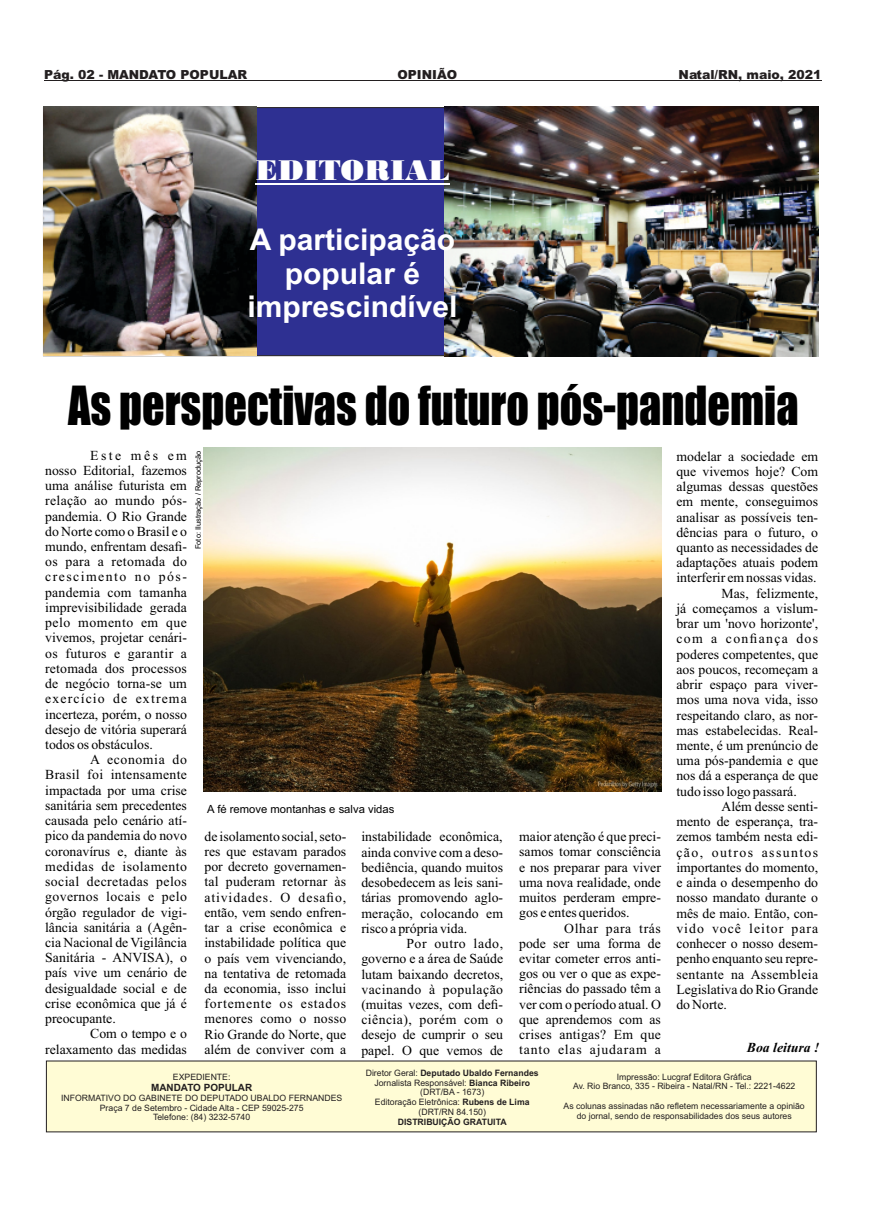
<style>
.page{position:relative;width:886px;height:1205px;background:#fff}
.page>*{position:absolute;margin:0;border:0;box-sizing:border-box;transform-origin:0 0}
.t1{font:49.75px "Impact";color:#000;scale:.89 1}
.t2{font:700 30px/33.5px "Arial";color:#fff;text-align:center}
.t3{font:30px "Bodoni MT Black";color:#fff}
.t4{font:13.75px/15.2px "Times New Roman";color:#000;text-align:justify}
.t5{font:13.75px "Times New Roman";letter-spacing:.025em;color:#000}
.t6{font:13.75px "Times New Roman";letter-spacing:.1em;color:#000}
.t7{font:13.75px "Times New Roman";letter-spacing:.075em;color:#000}
.t8{font:13.75px "Times New Roman";letter-spacing:.095em;color:#000}
.t9{font:italic 700 13.75px "Times New Roman";color:#000}
.t10{font:900 12.5px "Arial";color:#231f20}
.t11{font:11.25px "Arial";color:#000}
.t12{font:700 10px "Arial";color:#231f20}
.t13{font:8.88px/9.9px "Arial";color:#231f20;text-align:center}
.t14{font:700 8.88px "Arial";color:#231f20}
.t15{font:8.75px/9.8px "Arial";color:#231f20;text-align:center}
.t16{font:7.5px "Arial";color:#000}
.s1{font-weight:700}
</style>
<div class="page">
<hr style="left:44px;top:81px;width:702px;height:1px;background:#231f20">
<hr style="left:746px;top:81px;width:38px;height:1px;background:#231f20">
<hr style="left:784px;top:81px;width:37px;height:1px;background:#231f20">
<div style="left:46px;top:1060px;width:771px;height:73px;background:#fffcd5"></div>
<div style="left:43px;top:107px;width:401px;height:249px;background:#2e3092"></div>
<img style="left:444px;top:107px;width:374px;height:249px">
<img style="left:44px;top:107px;width:213px;height:249px">
<hr style="left:255px;top:183px;width:194px;height:2px;background:#fff">
<img style="left:204px;top:448px;width:458px;height:343px">
<p class="t10" style="left:44px;top:70px;width:205px">Pág. 02 - MANDATO POPULAR</p>
<p class="t10" style="left:397px;top:70px;width:61px">OPINIÃO</p>
<p class="t10" style="left:678px;top:70px;width:144px">Natal/RN, maio, 2021</p>
<h2 class="t3" style="left:255px;top:160px;width:196px">EDITORIAL</h2>
<h2 class="t2" style="left:247px;top:226px;width:212px">A participação popular é imprescindível</h2>
<h1 class="t1" style="left:68px;top:385px;width:822px">As perspectivas do futuro pós-pandemia</h1>
<p class="t4" style="left:45px;top:449px;width:143px;text-indent:45px">Este mês em nosso Editorial, fazemos uma análise futurista em relação ao mundo pós&shy;pandemia. O Rio Grande do Norte como o Brasil e o mundo, enfrentam desafi&shy;os para a retomada do crescimento no pós&shy;pandemia com tamanha imprevisibilidade gerada pelo momento em que vivemos, projetar cenári&shy;os futuros e garantir a retomada dos processos de negócio torna-se um exercício de extrema incerteza, porém, o nosso desejo de vitória superará todos os obstáculos.</p>
<p class="t4" style="left:45px;top:753px;width:143px;text-indent:45px">A economia do Brasil foi intensamente impactada por uma crise sanitária sem precedentes causada pelo cenário atí&shy;pico da pandemia do novo coronavírus e, diante às medidas de isolamento social decretadas pelos governos locais e pelo órgão regulador de vigi&shy;lância sanitária a (Agên&shy;cia Nacional de Vigilância Sanitária - ANVISA), o país vive um cenário de desigualdade social e de crise econômica que já é preocupante.</p>
<p class="t4" style="left:45px;top:1027px;width:143px;text-align:right">Com o tempo e o relaxamento das medidas</p>
<p class="t16" style="left:195px;top:549px;width:100px;rotate:-90deg">Foto: Ilustração / Reprodução</p>
<p class="t11" style="left:207px;top:805px;width:188px">A fé remove montanhas e salva vidas</p>
<p class="t4" style="left:204px;top:830px;width:143px">de isolamento social, seto&shy;res que estavam parados por decreto governamen&shy;tal puderam retornar às atividades. O desafio, então, vem sendo enfren&shy;tar a crise econômica e instabilidade política que o país vem vivenciando, na tentativa de retomada da economia, isso inclui fortemente os estados menores como o nosso Rio Grande do Norte, que além de conviver com a</p>
<p class="t4" style="left:361px;top:830px;width:143px">instabilidade econômica, ainda convive com a deso&shy;bediência, quando muitos desobedecem as leis sani&shy;tárias promovendo aglo&shy;meração, colocando em risco a própria vida.</p>
<p class="t4" style="left:361px;top:937px;width:143px;text-indent:45px">Por outro lado, governo e a área de Saúde lutam baixando decretos, vacinando à população (muitas vezes, com defi&shy;ciência), porém com o desejo de cumprir o seu papel. O que vemos de</p>
<p class="t4" style="left:519px;top:830px;width:143px">maior atenção é que preci&shy;samos tomar consciência e nos preparar para viver uma nova realidade, onde muitos perderam empre&shy;gos e entes queridos.</p>
<p class="t4" style="left:519px;top:921px;width:143px;text-indent:45px">Olhar para trás pode ser uma forma de evitar cometer erros anti&shy;gos ou ver o que as expe&shy;riências do passado têm a ver com o período atual. O que aprendemos com as crises antigas? Em que tanto elas ajudaram a</p>
<p class="t4" style="left:676px;top:450px;width:143px">modelar a sociedade em</p>
<p class="t4" style="left:676px;top:465px;width:143px">que vivemos hoje? Com</p>
<p class="t4" style="left:676px;top:480px;width:143px">algumas dessas questões</p>
<p class="t4" style="left:676px;top:495px;width:143px">em mente, conseguimos</p>
<p class="t4" style="left:676px;top:511px;width:143px">analisar as possíveis ten-</p>
<p class="t4" style="left:676px;top:526px;width:143px">dências para o futuro, o</p>
<p class="t4" style="left:676px;top:541px;width:143px">quanto as necessidades de</p>
<p class="t4" style="left:676px;top:556px;width:143px">adaptações atuais podem</p>
<p class="t4" style="left:676px;top:571px;width:142px">interferir em nossas vidas.</p>
<p class="t4" style="left:721px;top:587px;width:98px">Mas, felizmente,</p>
<p class="t4" style="left:676px;top:602px;width:143px">já começamos a vislum-</p>
<p class="t4" style="left:676px;top:617px;width:143px">brar um 'novo horizonte',</p>
<p class="t8" style="left:676px;top:634px;width:143px">com a confiança dos</p>
<p class="t4" style="left:676px;top:648px;width:143px">poderes competentes, que</p>
<p class="t4" style="left:676px;top:663px;width:143px">aos poucos, recomeçam a</p>
<p class="t4" style="left:676px;top:678px;width:143px">abrir espaço para viver-</p>
<p class="t4" style="left:676px;top:693px;width:143px">mos uma nova vida, isso</p>
<p class="t4" style="left:676px;top:709px;width:143px">respeitando claro, as nor-</p>
<p class="t4" style="left:676px;top:724px;width:143px">mas estabelecidas. Real-</p>
<p class="t4" style="left:676px;top:739px;width:143px">mente, é um prenúncio de</p>
<p class="t4" style="left:676px;top:754px;width:143px">uma pós-pandemia e que</p>
<p class="t4" style="left:676px;top:769px;width:143px">nos dá a esperança de que</p>
<p class="t4" style="left:676px;top:785px;width:122px">tudo isso logo passará.</p>
<p class="t4" style="left:721px;top:800px;width:98px">Além desse senti-</p>
<p class="t4" style="left:676px;top:815px;width:143px">mento de esperança, tra-</p>
<p class="t4" style="left:676px;top:830px;width:143px">zemos também nesta edi-</p>
<p class="t6" style="left:676px;top:847px;width:143px">ção, outros assuntos</p>
<p class="t4" style="left:676px;top:861px;width:143px">importantes do momento,</p>
<p class="t4" style="left:676px;top:876px;width:143px">e ainda o desempenho do</p>
<p class="t4" style="left:676px;top:891px;width:143px">nosso mandato durante o</p>
<p class="t4" style="left:676px;top:906px;width:143px">mês de maio. Então, con-</p>
<p class="t7" style="left:676px;top:923px;width:143px">vido você leitor para</p>
<p class="t4" style="left:676px;top:937px;width:143px">conhecer o nosso desem-</p>
<p class="t4" style="left:676px;top:952px;width:143px">penho enquanto seu repre-</p>
<p class="t5" style="left:676px;top:969px;width:143px">sentante na Assembleia</p>
<p class="t4" style="left:676px;top:983px;width:143px">Legislativa do Rio Grande</p>
<p class="t4" style="left:676px;top:998px;width:52px">do Norte.</p>
<p class="t9" style="left:747px;top:1042px;width:74px">Boa leitura !</p>
<p class="t15" style="left:173px;top:1073px;width:59px">EXPEDIENTE:</p>
<p class="t12" style="left:151px;top:1083px;width:103px">MANDATO POPULAR</p>
<p class="t15" style="left:61px;top:1094px;width:283px">INFORMATIVO DO GABINETE DO DEPUTADO UBALDO FERNANDES<br>Praça 7 de Setembro - Cidade Alta - CEP 59025-275<br>Telefone: (84) 3232-5740</p>
<p class="t13" style="left:366px;top:1068px;width:174px">Diretor Geral: <span class="s1">Deputado Ubaldo Fernandes<br></span>Jornalista Responsável: <span class="s1">Bianca Ribeiro </span>(DRT/BA - 1673)<br>Editoração Eletrônica: <span class="s1">Rubens de Lima </span>(DRT/RN 84.150)</p>
<p class="t14" style="left:398px;top:1118px;width:110px">DISTRIBUIÇÃO GRATUITA</p>
<p class="t15" style="left:573px;top:1072px;width:224px">Impressão: Lucgraf Editora Gráfica<br>Av. Rio Branco, 335 - Ribeira - Natal/RN - Tel.: 2221-4622</p>
<p class="t15" style="left:564px;top:1102px;width:243px">As colunas assinadas não refletem necessariamente a opinião do jornal, sendo de responsabilidades dos seus autores</p>
</div>
